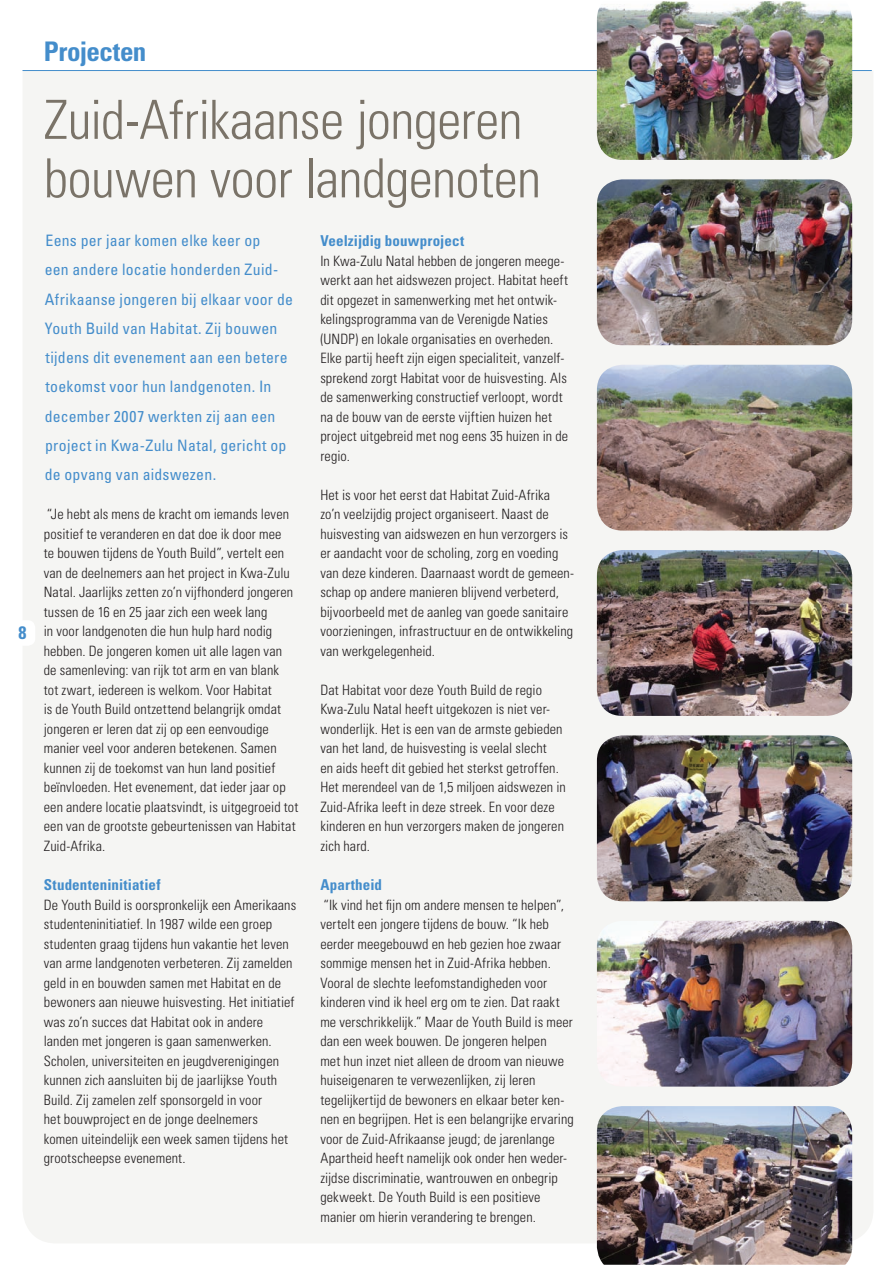
<style>
.page{position:relative;width:896px;height:1266px;background:#fff}
.page>*{position:absolute;margin:0;border:0;box-sizing:border-box;transform-origin:0 0}
.t1{font:300 condensed 54px/58.5px "Univers LT Std";letter-spacing:-.01em;color:#7a7368}
.t2{font:700 condensed 27px "Univers LT Std";letter-spacing:-.02em;color:#448dcb}
.t3{font:700 condensed 18px "Univers LT Std";color:#448dcb}
.t4{font:condensed 15.75px/29.2px "Univers LT Std";letter-spacing:.015em;color:#448dcb}
.t5{font:700 condensed 15px "Univers LT Std";letter-spacing:.01em;color:#448dcb}
.t6{font:300 condensed 14.25px/19.5px "Univers LT Std";letter-spacing:.01em;color:#231f20}
</style>
<div class="page">
<div style="left:23px;top:71px;width:850px;height:1172px;background:#f5f5f3"></div>
<hr style="left:22px;top:70px;width:849px;height:1px;background:#448dcb">
<img style="left:597px;top:1px;width:255px;height:159px">
<img style="left:597px;top:179px;width:255px;height:166px">
<img style="left:597px;top:1106px;width:255px;height:158px">
<img style="left:597px;top:550px;width:255px;height:166px">
<img style="left:597px;top:735px;width:255px;height:166px">
<img style="left:597px;top:920px;width:255px;height:166px">
<img style="left:597px;top:365px;width:255px;height:165px">
<div style="left:10px;top:620px;width:25px;height:25px;background:#fff;border-radius:8px"></div>
<p class="t3" style="left:19px;top:621px;width:9px">8</p>
<h2 class="t2" style="left:44px;top:35px;width:104px">Projecten</h2>
<h1 class="t1" style="left:44px;top:91px;width:498px">Zuid-Afrikaanse jongeren bouwen voor landgenoten</h1>
<p class="t4" style="left:45px;top:226px;width:250px">Eens per jaar komen elke keer op<br>een andere locatie honderden Zuid-Afrikaanse jongeren bij elkaar voor de Youth Build van Habitat. Zij bouwen tijdens dit evenement aan een betere toekomst voor hun landgenoten. In december 2007 werkten zij aan een project in Kwa-Zulu Natal, gericht op de opvang van aidswezen.</p>
<p class="t6" style="left:44px;top:504px;width:256px">“Je hebt als mens de kracht om iemands leven positief te veranderen en dat doe ik door mee<br>te bouwen tijdens de Youth Build”, vertelt een van de deelnemers aan het project in Kwa-Zulu Natal. Jaarlijks zetten zo’n vijfhonderd jongeren tussen de 16 en 25 jaar zich een week lang<br>in voor landgenoten die hun hulp hard nodig hebben. De jongeren komen uit alle lagen van<br>de samenleving: van rijk tot arm en van blank<br>tot zwart, iedereen is welkom. Voor Habitat<br>is de Youth Build ontzettend belangrijk omdat jongeren er leren dat zij op een eenvoudige manier veel voor anderen betekenen. Samen kunnen zij de toekomst van hun land positief beïnvloeden. Het evenement, dat ieder jaar op een andere locatie plaatsvindt, is uitgegroeid tot een van de grootste gebeurtenissen van Habitat Zuid-Afrika.</p>
<p class="t5" style="left:44px;top:875px;width:118px">Studenteninitiatief</p>
<p class="t6" style="left:44px;top:894px;width:254px">De Youth Build is oorspronkelijk een Amerikaans studenteninitiatief. In 1987 wilde een groep studenten graag tijdens hun vakantie het leven van arme landgenoten verbeteren. Zij zamelden geld in en bouwden samen met Habitat en de bewoners aan nieuwe huisvesting. Het initiatief was zo’n succes dat Habitat ook in andere landen met jongeren is gaan samenwerken.<br>Scholen, universiteiten en jeugdverenigingen kunnen zich aansluiten bij de jaarlijkse Youth Build. Zij zamelen zelf sponsorgeld in voor<br>het bouwproject en de jonge deelnemers<br>komen uiteindelijk een week samen tijdens het grootscheepse evenement.</p>
<p class="t5" style="left:320px;top:231px;width:145px">Veelzijdig bouwproject</p>
<p class="t6" style="left:320px;top:251px;width:249px">In Kwa-Zulu Natal hebben de jongeren meege&shy;werkt aan het aidswezen project. Habitat heeft dit opgezet in samenwerking met het ontwik&shy;kelingsprogramma van de Verenigde Naties (UNDP) en lokale organisaties en overheden.<br>Elke partij heeft zijn eigen specialiteit, vanzelf&shy;sprekend zorgt Habitat voor de huisvesting. Als de samenwerking constructief verloopt, wordt na de bouw van de eerste vijftien huizen het project uitgebreid met nog eens 35 huizen in de regio.</p>
<p class="t6" style="left:320px;top:485px;width:255px">Het is voor het eerst dat Habitat Zuid-Afrika<br>zo’n veelzijdig project organiseert. Naast de huisvesting van aidswezen en hun verzorgers is er aandacht voor de scholing, zorg en voeding van deze kinderen. Daarnaast wordt de gemeen&shy;schap op andere manieren blijvend verbeterd, bijvoorbeeld met de aanleg van goede sanitaire voorzieningen, infrastructuur en de ontwikkeling van werkgelegenheid.</p>
<p class="t6" style="left:320px;top:680px;width:247px">Dat Habitat voor deze Youth Build de regio Kwa-Zulu Natal heeft uitgekozen is niet ver&shy;wonderlijk. Het is een van de armste gebieden van het land, de huisvesting is veelal slecht<br>en aids heeft dit gebied het sterkst getroffen.<br>Het merendeel van de 1,5 miljoen aidswezen in Zuid-Afrika leeft in deze streek. En voor deze kinderen en hun verzorgers maken de jongeren zich hard.</p>
<p class="t5" style="left:320px;top:875px;width:63px">Apartheid</p>
<p class="t6" style="left:320px;top:894px;width:255px">“Ik vind het fijn om andere mensen te helpen”, vertelt een jongere tijdens de bouw. “Ik heb eerder meegebouwd en heb gezien hoe zwaar sommige mensen het in Zuid-Afrika hebben.<br>Vooral de slechte leefomstandigheden voor kinderen vind ik heel erg om te zien. Dat raakt me verschrikkelijk.” Maar de Youth Build is meer dan een week bouwen. De jongeren helpen<br>met hun inzet niet alleen de droom van nieuwe huiseigenaren te verwezenlijken, zij leren tegelijkertijd de bewoners en elkaar beter ken&shy;nen en begrijpen. Het is een belangrijke ervaring voor de Zuid-Afrikaanse jeugd; de jarenlange Apartheid heeft namelijk ook onder hen weder&shy;zijdse discriminatie, wantrouwen en onbegrip gekweekt. De Youth Build is een positieve manier om hierin verandering te brengen.</p>
</div>
